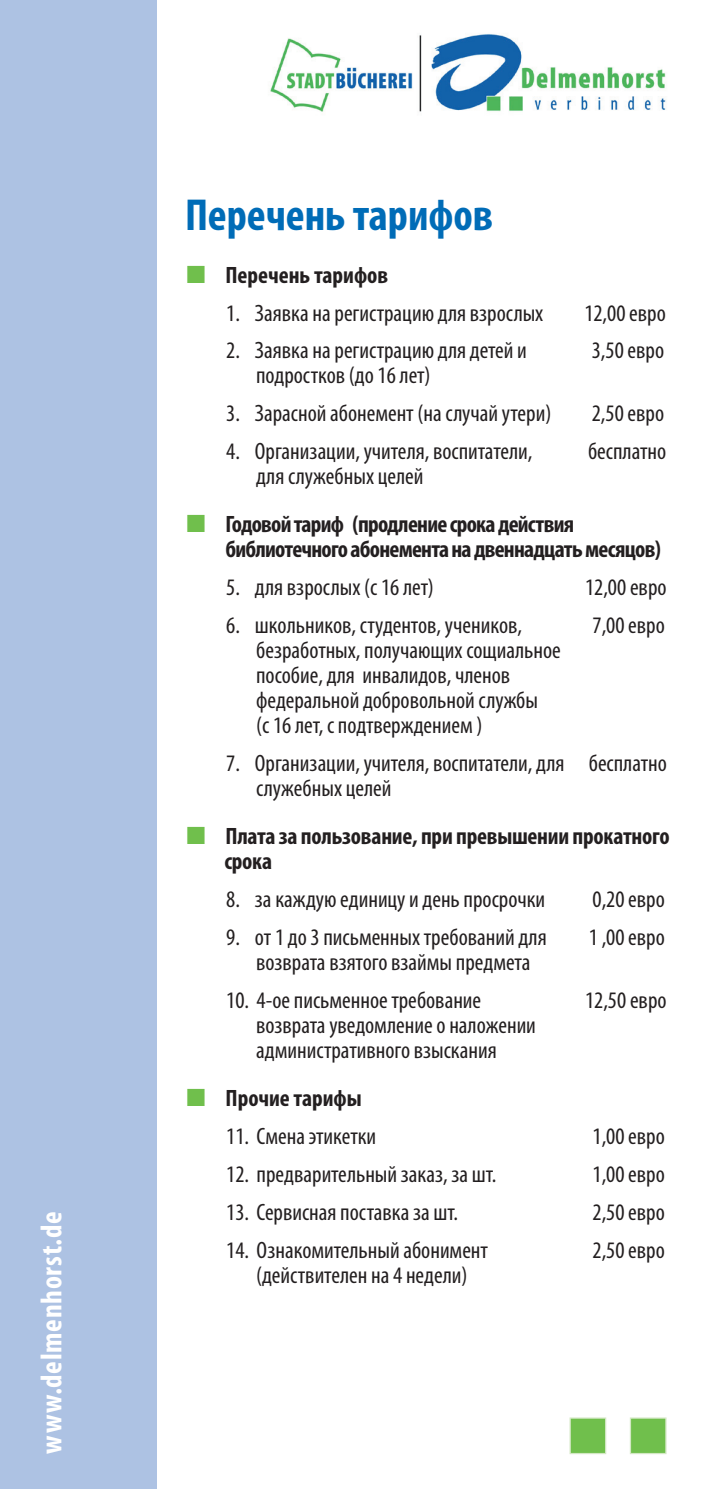
<style>
.page{position:relative;width:702px;height:1489px;background:#fff}
.page>*{position:absolute;margin:0;border:0;box-sizing:border-box;transform-origin:0 0}
.t1{font:700 condensed 45px "Myriad Pro";color:#006cb7}
.t2{font:700 condensed 30px "Myriad Pro";letter-spacing:.025em;color:#fff}
.t3{font:condensed 23.75px/25px "Myriad Pro";color:#231f20}
.t4{font:700 condensed 23.75px/25px "Myriad Pro";letter-spacing:-.02em;color:#231f20}
.t5{font:700 condensed 23.75px "Myriad Pro";color:#231f20}
</style>
<div class="page">
<div style="left:0;top:0;width:157px;height:1488px;background:#adc2e3"></div>
<div style="left:629px;top:1417px;width:37px;height:36px;background:#70bf4c;border:1px solid #d2e7c3"></div>
<div style="left:569px;top:1417px;width:37px;height:36px;background:#70bf4c;border:1px solid #d2e7c3"></div>
<img style="left:270px;top:34px;width:396px;height:78px">
<p class="t2" style="left:33px;top:1453px;width:244px;rotate:-90deg">www.delmenhorst.de</p>
<h1 class="t1" style="left:185px;top:187px;width:309px">Перечень тарифов</h1>
<p class="t5" style="left:225px;top:260px;width:164px">Перечень тарифов</p>
<p class="t3" style="left:226px;top:300px;width:318px">1. Заявка на регистрацию для взрослых</p>
<p class="t3" style="left:584px;top:300px;width:83px">12,00 евро</p>
<p class="t3" style="left:256px;top:338px;width:272px;text-indent:-30px">2. Заявка на регистрацию для детей и подростков (до 16 лет)</p>
<p class="t3" style="left:591px;top:338px;width:74px">3,50 евро</p>
<p class="t3" style="left:226px;top:400px;width:326px">3. Зарасной абонемент (на случай утери)</p>
<p class="t3" style="left:591px;top:400px;width:74px">2,50 евро</p>
<p class="t3" style="left:256px;top:438px;width:278px;text-indent:-30px">4. Организации, учителя, воспитатели, для служебных целей</p>
<p class="t3" style="left:588px;top:438px;width:80px">бесплатно</p>
<p class="t4" style="left:225px;top:510px;width:437px">Годовой тариф (продление срока действия библиотечного абонемента на двеннадцать месяцов)</p>
<p class="t3" style="left:226px;top:574px;width:209px">5. для взрослых (с 16 лет)</p>
<p class="t3" style="left:585px;top:574px;width:83px">12,00 евро</p>
<p class="t3" style="left:256px;top:612px;width:306px;text-indent:-30px">6. школьников, студентов, учеников, безработных, получающих сощиальное пособие, для инвалидов, членов федеральной добровольной службы<br>(с 16 лет, с подтверждением )</p>
<p class="t3" style="left:592px;top:612px;width:74px">7,00 евро</p>
<p class="t3" style="left:256px;top:750px;width:310px;text-indent:-30px">7. Организации, учителя, воспитатели, для служебных целей</p>
<p class="t3" style="left:588px;top:750px;width:80px">бесплатно</p>
<p class="t4" style="left:224px;top:822px;width:446px">Плата за пользование, при превышении прокатного срока</p>
<p class="t3" style="left:226px;top:886px;width:320px">8. за каждую единицу и день просрочки</p>
<p class="t3" style="left:592px;top:886px;width:74px">0,20 евро</p>
<p class="t3" style="left:226px;top:924px;width:322px;text-align:center">9. от 1 до 3 письменных требований для возврата взятого взаймы предмета</p>
<p class="t3" style="left:588px;top:924px;width:78px">1 ,00 евро</p>
<p class="t3" style="left:256px;top:987px;width:281px;text-indent:-30px">10. 4-ое письменное требование возврата уведомление о наложении административного взыскания</p>
<p class="t3" style="left:585px;top:987px;width:83px">12,50 евро</p>
<p class="t5" style="left:225px;top:1082px;width:138px">Прочие тарифы</p>
<p class="t3" style="left:226px;top:1122px;width:151px">11. Смена этикетки</p>
<p class="t3" style="left:592px;top:1122px;width:74px">1,00 евро</p>
<p class="t3" style="left:226px;top:1160px;width:272px">12. предварительный заказ, за шт.</p>
<p class="t3" style="left:592px;top:1160px;width:74px">1,00 евро</p>
<p class="t3" style="left:226px;top:1199px;width:233px">13. Сервисная поставка за шт.</p>
<p class="t3" style="left:592px;top:1199px;width:74px">2,50 евро</p>
<p class="t3" style="left:226px;top:1237px;width:263px;text-align:center">14. Ознакомительный абонимент (действителен на 4 недели)</p>
<p class="t3" style="left:592px;top:1237px;width:74px">2,50 евро</p>
</div>
